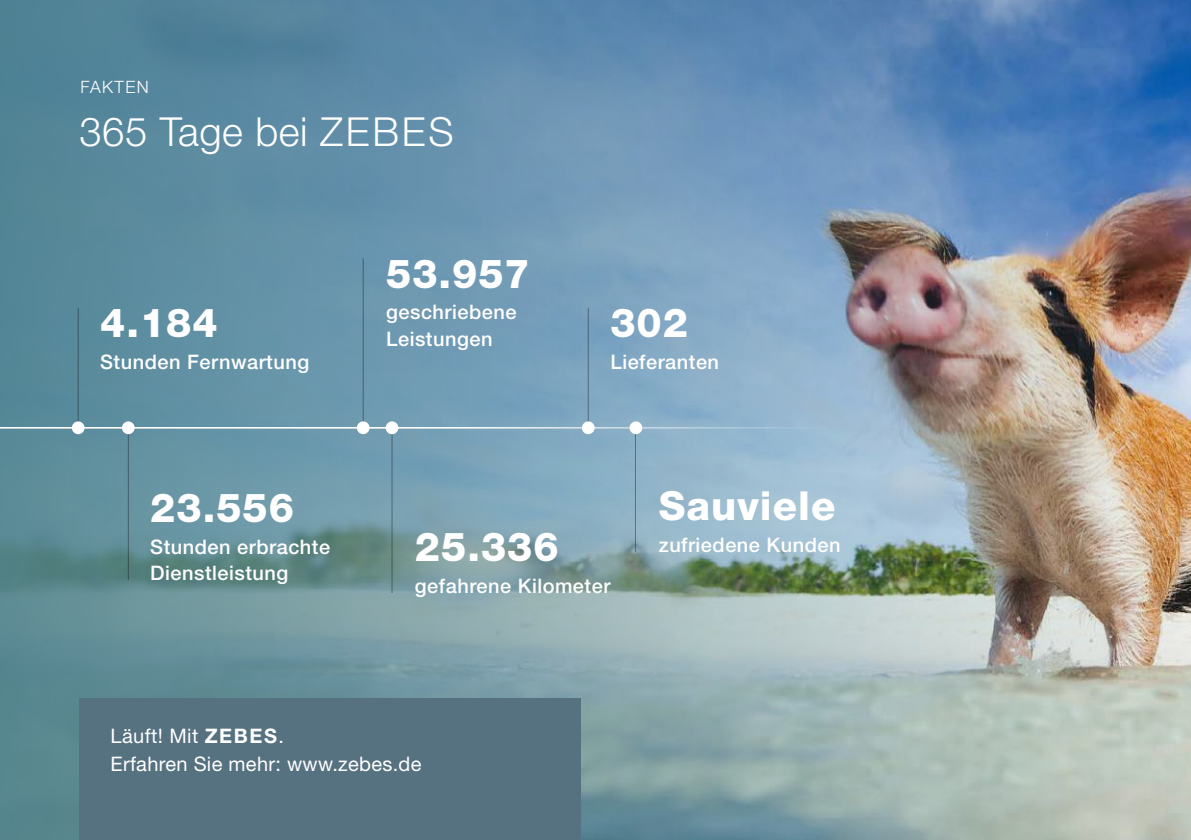
<style>
.page{position:relative;width:1191px;height:840px;background:#fff}
.page>*{position:absolute;margin:0;border:0;box-sizing:border-box;transform-origin:0 0}
.t1{font:800 40px "Helvetica Neue";letter-spacing:.025em;color:#fff}
.t2{font:300 40px "Helvetica Neue";letter-spacing:.015em;color:#fff}
.t3{font:500 20px/26px "Helvetica Neue";letter-spacing:.025em;color:#fff}
.t4{font:20px/28px "Helvetica Neue";letter-spacing:.015em;color:#fff}
.t5{font:300 17px "Helvetica Neue";letter-spacing:.08em;color:#fff}
.s1{font-weight:700}
</style>
<div class="page">
<img style="left:0;top:0;width:1191px;height:839px">
<div style="left:79px;top:697px;width:502px;height:142px;background:#567180"></div>
<hr style="left:0;top:427px;width:829px;height:1px;background:#fff">
<hr style="left:78px;top:308px;width:1px;height:119px;background:#000">
<hr style="left:363px;top:258px;width:1px;height:169px;background:#000">
<hr style="left:588px;top:308px;width:1px;height:119px;background:#000">
<hr style="left:128px;top:428px;width:1px;height:152px;background:#000">
<hr style="left:635px;top:427px;width:1px;height:124px;background:#000">
<div style="left:72px;top:421px;width:13px;height:13px;background:#fff;border-radius:50%"></div>
<div style="left:357px;top:421px;width:12px;height:13px;background:#fff;border-radius:50%"></div>
<div style="left:629px;top:421px;width:13px;height:13px;background:#fff;border-radius:50%"></div>
<div style="left:122px;top:421px;width:13px;height:13px;background:#fff;border-radius:50%"></div>
<hr style="left:391px;top:431px;width:1px;height:161px;background:#000">
<div style="left:386px;top:421px;width:12px;height:13px;background:#fff;border-radius:50%"></div>
<div style="left:582px;top:421px;width:12px;height:13px;background:#fff;border-radius:50%"></div>
<p class="t5" style="left:81px;top:76px;width:70px">FAKTEN</p>
<h1 class="t2" style="left:79px;top:107px;width:376px">365 Tage bei ZEBES</h1>
<h1 class="t1" style="left:100px;top:299px;width:119px">4.184</h1>
<p class="t3" style="left:100px;top:348px;width:211px">Stunden Fernwartung</p>
<h1 class="t1" style="left:386px;top:249px;width:145px">53.957</h1>
<p class="t3" style="left:386px;top:299px;width:132px">geschriebene<br>Leistungen</p>
<h1 class="t1" style="left:610px;top:299px;width:79px">302</h1>
<p class="t3" style="left:610px;top:348px;width:110px">Lieferanten</p>
<h1 class="t1" style="left:150px;top:484px;width:145px">23.556</h1>
<p class="t3" style="left:150px;top:533px;width:181px">Stunden erbrachte<br>Dienstleistung</p>
<h1 class="t1" style="left:415px;top:523px;width:145px">25.336</h1>
<p class="t3" style="left:415px;top:572px;width:197px">gefahrene Kilometer</p>
<h1 class="t1" style="left:659px;top:481px;width:178px">Sauviele</h1>
<p class="t3" style="left:659px;top:531px;width:183px">zufriedene Kunden</p>
<p class="t4" style="left:111px;top:721px;width:312px">Läuft! Mit <span class="s1">ZEBES</span>.<br>Erfahren Sie mehr: www.zebes.de</p>
</div>
